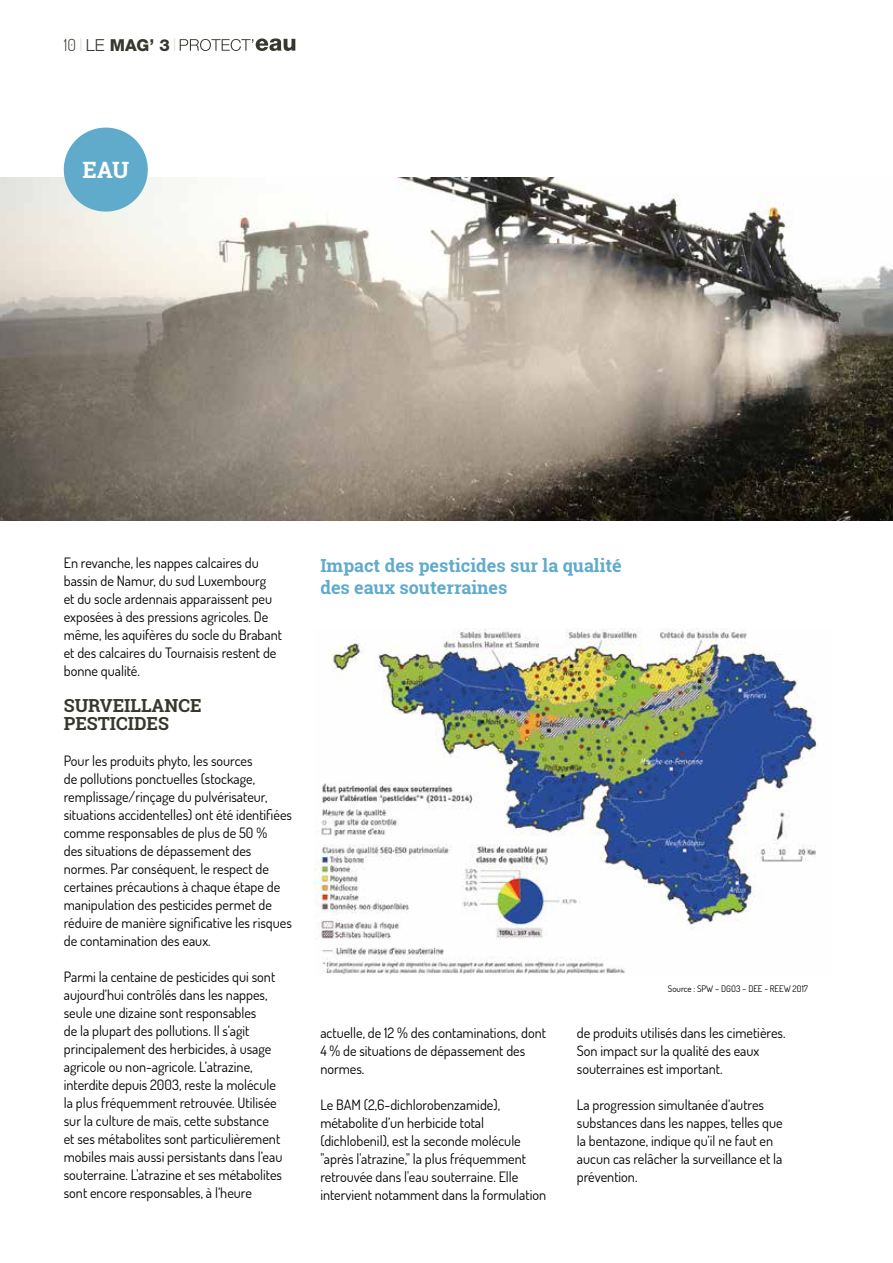
<style>
.page{position:relative;width:893px;height:1263px;background:#fff}
.page>*{position:absolute;margin:0;border:0;box-sizing:border-box;transform-origin:0 0}
.t1{font:700 22.5px "Roboto Slab";color:#fff}
.t2{font:700 18px/21.6px "Roboto Slab";color:#60aacb}
.t3{font:700 18px/18px "Roboto Slab";color:#37372e}
.t4{font:800 16.5px "Helvetica Neue";color:#37372e}
.t5{font:14.25px/18px "Dosis";color:#000}
.t6{font:9px "Dosis";color:#000}
.s1{font-family:"Dosis";font-weight:300}
.s2{font-family:"Dosis";font-weight:300;color:#dad7d0}
.s3{font-weight:300}
</style>
<div class="page">
<img style="left:0;top:178px;width:893px;height:342px">
<svg style="left:180px;top:38px;width:115px;height:13px"></svg>
<div style="left:64px;top:128px;width:84px;height:84px;background:#60aacb;border-radius:50%"></div>
<img style="left:315px;top:628px;width:503px;height:346px">
<p class="t4" style="left:64px;top:35px;width:114px"><span class="s1">10</span> <span class="s2">|</span> <span class="s3">LE</span> MAG’ 3 <span class="s2">|</span></p>
<h1 class="t1" style="left:82px;top:155px;width:48px">EAU</h1>
<p class="t5" style="left:64px;top:553px;width:220px">En revanche, les nappes calcaires du bassin de Namur, du sud Luxembourg<br>et du socle ardennais apparaissent peu exposées à des pressions agricoles. De même, les aquifères du socle du Brabant et des calcaires du Tournaisis restent de bonne qualité.</p>
<p class="t3" style="left:64px;top:696px;width:139px">SURVEILLANCE<br>PESTICIDES</p>
<p class="t5" style="left:64px;top:751px;width:230px">Pour les produits phyto, les sources<br>de pollutions ponctuelles (stockage, remplissage/rinçage du pulvérisateur, situations accidentelles) ont été identifiées comme responsables de plus de 50 %<br>des situations de dépassement des normes. Par conséquent, le respect de certaines précautions à chaque étape de manipulation des pesticides permet de réduire de manière significative les risques de contamination des eaux.</p>
<p class="t5" style="left:64px;top:967px;width:220px">Parmi la centaine de pesticides qui sont aujourd’hui contrôlés dans les nappes, seule une dizaine sont responsables<br>de la plupart des pollutions. Il s’agit principalement des herbicides, à usage agricole ou non-agricole. L’atrazine, interdite depuis 2003, reste la molécule la plus fréquemment retrouvée. Utilisée sur la culture de maïs, cette substance et ses métabolites sont particulièrement mobiles mais aussi persistants dans l’eau souterraine. L'atrazine et ses métabolites sont encore responsables, à l’heure</p>
<p class="t2" style="left:320px;top:554px;width:303px">Impact des pesticides sur la qualité des eaux souterraines</p>
<p class="t6" style="left:668px;top:982px;width:141px">Source : SPW – DGO3 – DEE - REEW 2017</p>
<p class="t5" style="left:320px;top:1023px;width:227px">actuelle, de 12 % des contaminations, dont<br>4 % de situations de dépassement des normes.</p>
<p class="t5" style="left:320px;top:1095px;width:227px">Le BAM (2,6-dichlorobenzamide), métabolite d’un herbicide total (dichlobenil), est la seconde molécule "après l'atrazine," la plus fréquemment retrouvée dans l'eau souterraine. Elle intervient notamment dans la formulation</p>
<p class="t5" style="left:577px;top:1023px;width:210px">de produits utilisés dans les cimetières.<br>Son impact sur la qualité des eaux souterraines est important.</p>
<p class="t5" style="left:577px;top:1095px;width:207px">La progression simultanée d’autres substances dans les nappes, telles que la bentazone, indique qu’il ne faut en aucun cas relâcher la surveillance et la prévention.</p>
</div>
